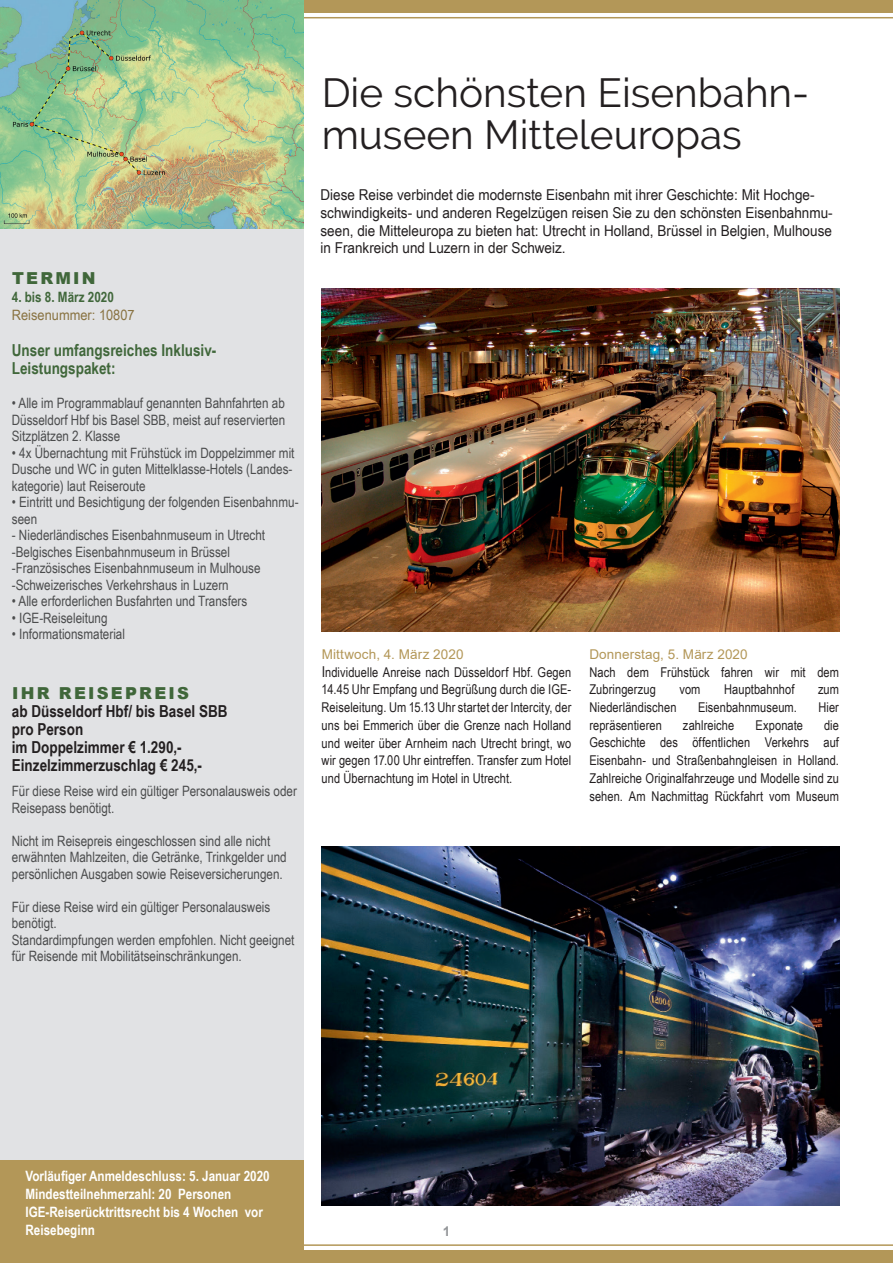
<style>
.page{position:relative;width:893px;height:1263px;background:#fff}
.page>*{position:absolute;margin:0;border:0;box-sizing:border-box;transform-origin:0 0}
.t1{font:40.5px/42px "Raleway";color:#231f20}
.t2{font:700 16.5px/18px "Arial Narrow";color:#231f20}
.t3{font:700 16.5px/18px "Arial Narrow";color:#40673a}
.t4{font:900 16.5px "Arial";letter-spacing:.135em;color:#40673a}
.t5{font:15px/17.7px "Arial Narrow";color:#231f20;scale:1.1 1}
.t6{font:14.25px/16.5px "Arial Narrow";color:#4b4c4d}
.t7{font:700 14.25px/18px "Arial Narrow";color:#fff}
.t8{font:14.25px "Arial Narrow";color:#897342;scale:1.1 1}
.t9{font:700 14.25px "Arial Narrow";color:#40673a}
.t10{font:13.5px/17.7px "Arial Narrow";letter-spacing:.005em;color:#231f20;text-align:justify}
.t11{font:13.5px "Arial";letter-spacing:.01em;color:#b39758}
.t12{font:700 13.5px "Arial";color:#939598}
.s1{font-size:15px}
</style>
<div class="page">
<div style="left:0;top:0;width:893px;height:13px;background:#b39758"></div>
<hr style="left:0;top:17px;width:893px;height:1px;background:#b39758">
<div style="left:0;top:0;width:304px;height:1203px;background:#e1e2e4"></div>
<hr style="left:0;top:1244px;width:893px;height:2px;background:#b39758">
<div style="left:0;top:1250px;width:893px;height:13px;background:#b39758"></div>
<div style="left:0;top:1160px;width:304px;height:103px;background:#b39758"></div>
<img style="left:322px;top:288px;width:517px;height:343px">
<img style="left:322px;top:846px;width:517px;height:359px">
<img style="left:0;top:0;width:304px;height:228px">
<p class="t4" style="left:12px;top:266px;width:85px">TERMIN</p>
<p class="t9" style="left:12px;top:286px;width:103px">4. bis 8. März 2020</p>
<p class="t8" style="left:12px;top:304px;width:113px">Reisenummer: 10807</p>
<p class="t3" style="left:12px;top:340px;width:206px">Unser umfangsreiches Inklusiv-<br>Leistungspaket:</p>
<p class="t6" style="left:12px;top:394px;width:275px;text-align:justify">• Alle im Programmablauf genannten Bahnfahrten ab Düsseldorf Hbf bis Basel SBB, meist auf reservierten Sitzplätzen 2. Klasse</p>
<p class="t6" style="left:12px;top:444px;width:284px">• 4x Übernachtung mit Frühstück im Doppelzimmer mit<br>Dusche und WC in guten Mittelklasse-Hotels (Landes&shy;kategorie) laut Reiseroute</p>
<p class="t6" style="left:12px;top:493px;width:288px">• Eintritt und Besichtigung der folgenden Eisenbahnmu&shy;seen</p>
<p class="t6" style="left:12px;top:526px;width:255px">- Niederländisches Eisenbahnmuseum in Utrecht -Belgisches Eisenbahnmuseum in Brüssel -Französisches Eisenbahnmuseum in Mulhouse -Schweizerisches Verkehrshaus in Luzern</p>
<p class="t6" style="left:12px;top:592px;width:237px">• Alle erforderlichen Busfahrten und Transfers</p>
<p class="t6" style="left:12px;top:609px;width:97px">• IGE-Reiseleitung</p>
<p class="t6" style="left:12px;top:625px;width:115px">• Informationsmaterial</p>
<p class="t4" style="left:12px;top:681px;width:178px">IHR REISEPREIS</p>
<p class="t2" style="left:12px;top:701px;width:217px">ab Düsseldorf Hbf/ bis Basel SBB pro Person<br>im Doppelzimmer € 1.290,-<br>Einzelzimmerzuschlag € 245,-</p>
<p class="t6" style="left:12px;top:782px;width:287px">Für diese Reise wird ein gültiger Personalausweis oder<br>Reisepass benötigt.</p>
<p class="t6" style="left:12px;top:832px;width:276px">Nicht im Reisepreis eingeschlossen sind alle nicht erwähnten Mahlzeiten, die Getränke, Trinkgelder und persönlichen Ausgaben sowie Reiseversicherungen.</p>
<p class="t6" style="left:12px;top:898px;width:284px">Für diese Reise wird ein gültiger Personalausweis benötigt.<br>Standardimpfungen werden empfohlen. Nicht geeignet für Reisende mit Mobilitätseinschränkungen.</p>
<h1 class="t1" style="left:322px;top:72px;width:489px">Die schönsten Eisenbahn&shy;museen Mitteleuropas</h1>
<p class="t5" style="left:321px;top:186px;width:467px">Diese Reise verbindet die modernste Eisenbahn mit ihrer Geschichte: Mit Hochge&shy;schwindigkeits- und anderen Regelzügen reisen Sie zu den schönsten Eisenbahnmu&shy;seen, die Mitteleuropa zu bieten hat: Utrecht in Holland, Brüssel in Belgien, Mulhouse in Frankreich und Luzern in der Schweiz.</p>
<p class="t11" style="left:322px;top:645px;width:144px">Mittwoch, 4. März 2020</p>
<p class="t10" style="left:322px;top:663px;width:251px"><span class="s1">I</span>ndividuelle Anreise nach Düsseldorf Hbf. Gegen 14.45 Uhr Empfang und Begrüßung durch die IGE-Reiseleitung. Um 15.13 Uhr startet der Intercity, der uns bei Emmerich über die Grenze nach Holland und weiter über Arnheim nach Utrecht bringt, wo wir gegen 17.00 Uhr eintreffen. Transfer zum Hotel und Übernachtung im Hotel in Utrecht.</p>
<p class="t11" style="left:589px;top:645px;width:160px">Donnerstag, 5. März 2020</p>
<p class="t10" style="left:589px;top:662px;width:251px">Nach dem Frühstück fahren wir mit dem<br>Zubringerzug</p>
<p class="t10" style="left:679px;top:680px;width:22px">vom</p>
<p class="t10" style="left:724px;top:680px;width:72px">Hauptbahnhof</p>
<p class="t10" style="left:818px;top:680px;width:22px">zum</p>
<p class="t10" style="left:589px;top:698px;width:89px">Niederländischen</p>
<p class="t10" style="left:698px;top:698px;width:100px">Eisenbahnmuseum.</p>
<p class="t10" style="left:818px;top:698px;width:22px">Hier</p>
<p class="t10" style="left:589px;top:716px;width:74px">repräsentieren</p>
<p class="t10" style="left:683px;top:716px;width:53px">zahlreiche</p>
<p class="t10" style="left:755px;top:716px;width:49px">Exponate</p>
<p class="t10" style="left:589px;top:716px;width:251px;text-indent:235px">die Geschichte des öffentlichen Verkehrs auf Eisenbahn- und Straßenbahngleisen in Holland.<br>Zahlreiche Originalfahrzeuge und Modelle sind zu sehen. Am Nachmittag Rückfahrt vom Museum</p>
<p class="t7" style="left:26px;top:1166px;width:246px">Vorläufiger Anmeldeschluss: 5. Januar 2020<br>Mindestteilnehmerzahl: 20 Personen IGE-Reiserücktrittsrecht bis 4 Wochen vor Reisebeginn</p>
<p class="t12" style="left:443px;top:1221px;width:9px">1</p>
</div>
